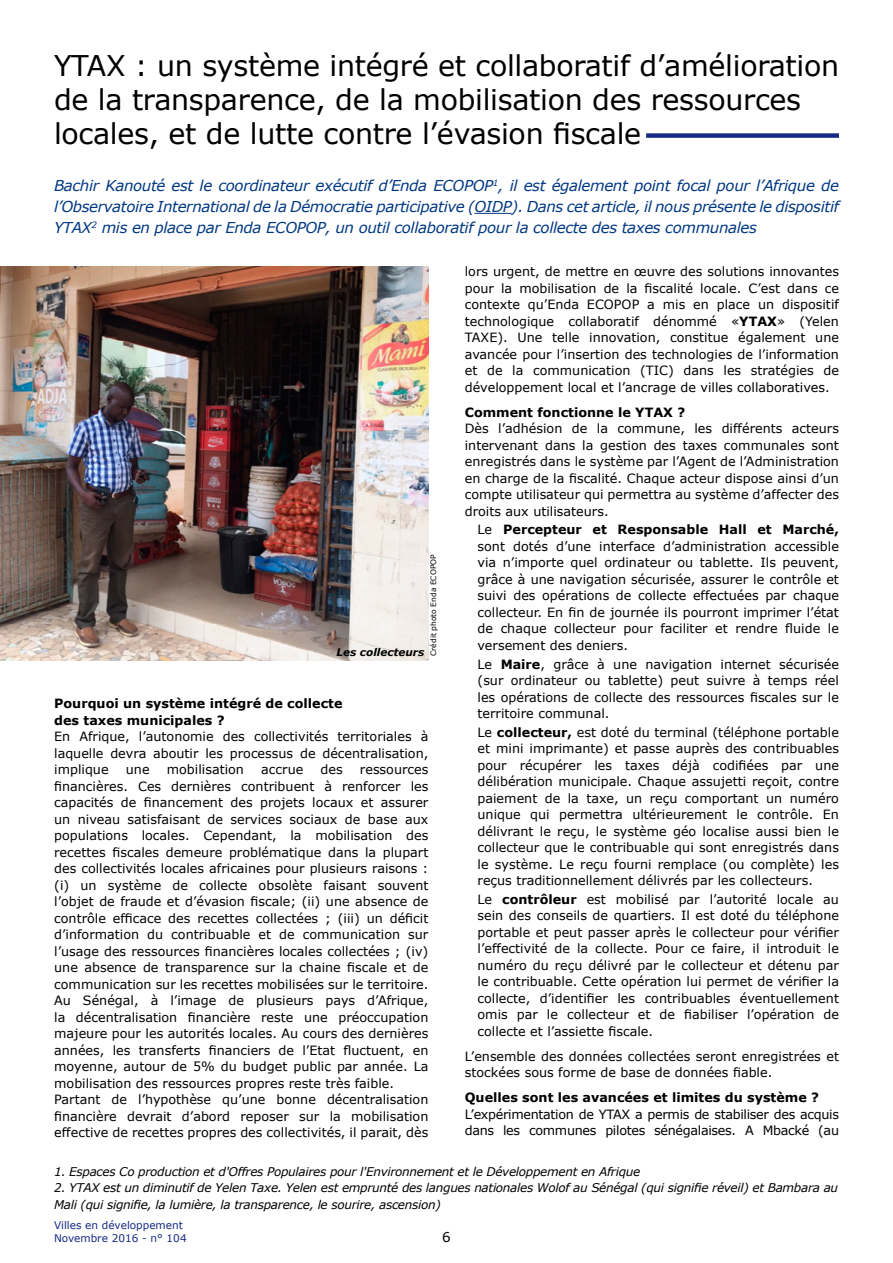
<style>
.page{position:relative;width:893px;height:1263px;background:#fff}
.page>*{position:absolute;margin:0;border:0;box-sizing:border-box;transform-origin:0 0}
.t1{font:28.5px/34.2px "Verdana";letter-spacing:-.01em;color:#000}
.t2{font:italic 15px/21px "Verdana";letter-spacing:-.025em;color:#003882;text-align:justify}
.t3{font:13.5px "Verdana";color:#000}
.t4{font:12.75px/16.5px "Verdana";color:#000;text-align:justify}
.t5{font:700 12.75px/16.5px "Verdana";color:#000}
.t6{font:12.75px/16.5px "Verdana";letter-spacing:-.025em;color:#000}
.t7{font:italic 12px/16.5px "Verdana";letter-spacing:-.025em;color:#000}
.t8{font:10.5px/12.6px "Verdana";color:#162983}
.t9{font:italic 700 10.5px "Verdana";color:#000}
.t10{font:7.5px "Verdana";color:#000}
.s1{font-weight:700}
</style>
<div class="page">
<hr style="left:474px;top:213px;width:38px;height:1px;background:#003882">
<div style="left:646px;top:133px;width:193px;height:5px;background:#162983"></div>
<img style="left:0;top:266px;width:429px;height:394px">
<h1 class="t1" style="left:54px;top:48px;width:787px">YTAX : un système intégré et collaboratif d’amélioration de la transparence, de la mobilisation des ressources locales, et de lutte contre l’évasion fiscale</h1>
<p class="t2" style="left:54px;top:175px;width:786px">Bachir Kanouté est le coordinateur exécutif d’Enda ECOPOP<sup>1</sup>, il est également point focal pour l’Afrique de l’Observatoire International de la Démocratie participative (OIDP). Dans cet article, il nous présente le dispositif YTAX<sup>2</sup> mis en place par Enda ECOPOP, un outil collaboratif pour la collecte des taxes communales</p>
<p class="t4" style="left:465px;top:263px;width:376px">lors urgent, de mettre en œuvre des solutions innovantes pour la mobilisation de la fiscalité locale. C’est dans ce contexte qu’Enda ECOPOP a mis en place un dispositif technologique collaboratif dénommé «<span class="s1">YTAX</span>» (Yelen TAXE). Une telle innovation, constitue également une avancée pour l’insertion des technologies de l’information et de la communication (TIC) dans les stratégies de développement local et l’ancrage de villes collaboratives.</p>
<p class="t5" style="left:465px;top:404px;width:222px">Comment fonctionne le YTAX ?</p>
<p class="t4" style="left:465px;top:420px;width:376px">Dès l’adhésion de la commune, les différents acteurs intervenant dans la gestion des taxes communales sont enregistrés dans le système par l’Agent de l’Administration en charge de la fiscalité. Chaque acteur dispose ainsi d’un compte utilisateur qui permettra au système d’affecter des droits aux utilisateurs.</p>
<p class="t4" style="left:477px;top:521px;width:363px">Le <span class="s1">Percepteur et Responsable Hall et Marché, </span>sont dotés d’une interface d’administration accessible via n’importe quel ordinateur ou tablette. Ils peuvent, grâce à une navigation sécurisée, assurer le contrôle et suivi des opérations de collecte effectuées par chaque collecteur. En fin de journée ils pourront imprimer l’état de chaque collecteur pour faciliter et rendre fluide le versement des deniers.</p>
<p class="t4" style="left:478px;top:655px;width:363px">Le <span class="s1">Maire</span>, grâce à une navigation internet sécurisée (sur ordinateur ou tablette) peut suivre à temps réel les opérations de collecte des ressources fiscales sur le territoire communal.</p>
<p class="t4" style="left:478px;top:724px;width:363px">Le <span class="s1">collecteur,</span> est doté du terminal (téléphone portable et mini imprimante) et passe auprès des contribuables pour récupérer les taxes déjà codifiées par une délibération municipale. Chaque assujetti reçoit, contre paiement de la taxe, un reçu comportant un numéro unique qui permettra ultérieurement le contrôle. En délivrant le reçu, le système géo localise aussi bien le collecteur que le contribuable qui sont enregistrés dans le système. Le reçu fourni remplace (ou complète) les reçus traditionnellement délivrés par les collecteurs.</p>
<p class="t4" style="left:478px;top:891px;width:363px">Le <span class="s1">contrôleur</span> est mobilisé par l’autorité locale au sein des conseils de quartiers. Il est doté du téléphone portable et peut passer après le collecteur pour vérifier l’effectivité de la collecte. Pour ce faire, il introduit le numéro du reçu délivré par le collecteur et détenu par le contribuable. Cette opération lui permet de vérifier la collecte, d’identifier les contribuables éventuellement omis par le collecteur et de fiabiliser l’opération de collecte et l’assiette fiscale.</p>
<p class="t4" style="left:465px;top:1048px;width:376px">L’ensemble des données collectées seront enregistrées et stockées sous forme de base de données fiable.</p>
<p class="t5" style="left:465px;top:1089px;width:356px">Quelles sont les avancées et limites du système ?</p>
<p class="t6" style="left:465px;top:1106px;width:376px">L’expérimentation de YTAX a permis de stabiliser des acquis dans les communes pilotes sénégalaises. A Mbacké (au</p>
<p class="t10" style="left:428px;top:656px;width:103px;rotate:-90deg">Crédit photo Enda ECOPOP</p>
<p class="t9" style="left:336px;top:644px;width:89px">Les collecteurs</p>
<p class="t5" style="left:54px;top:695px;width:290px">Pourquoi un système intégré de collecte des taxes municipales ?</p>
<p class="t4" style="left:54px;top:728px;width:376px">En Afrique, l’autonomie des collectivités territoriales à laquelle devra aboutir les processus de décentralisation, implique</p>
<p class="t4" style="left:126px;top:761px;width:25px">une</p>
<p class="t4" style="left:167px;top:761px;width:79px">mobilisation</p>
<p class="t4" style="left:261px;top:761px;width:44px">accrue</p>
<p class="t4" style="left:321px;top:761px;width:24px">des</p>
<p class="t4" style="left:54px;top:761px;width:376px;text-align:left;text-indent:306px">ressources financières. Ces dernières contribuent à renforcer les capacités de financement des projets locaux et assurer un niveau satisfaisant de services sociaux de base aux populations locales. Cependant, la mobilisation des recettes fiscales demeure problématique dans la plupart des collectivités locales africaines pour plusieurs raisons : (i) un système de collecte obsolète faisant souvent l’objet de fraude et d’évasion fiscale; (ii) une absence de contrôle efficace des recettes collectées ; (iii) un déficit d’information du contribuable et de communication sur l’usage des ressources financières locales collectées ; (iv) une absence de transparence sur la chaine fiscale et de communication sur les recettes mobilisées sur le territoire.<br>Au Sénégal, à l’image de plusieurs pays d’Afrique, la décentralisation financière reste une préoccupation majeure pour les autorités locales. Au cours des dernières années, les transferts financiers de l’Etat fluctuent, en moyenne, autour de 5% du budget public par année. La mobilisation des ressources propres reste très faible.<br>Partant de l’hypothèse qu’une bonne décentralisation financière devrait d’abord reposer sur la mobilisation effective de recettes propres des collectivités, il parait, dès</p>
<p class="t7" style="left:54px;top:1163px;width:588px">1. Espaces Co production et d'Offres Populaires pour l'Environnement et le Développement en Afrique</p>
<p class="t7" style="left:54px;top:1180px;width:786px">2. YTAX est un diminutif de Yelen Taxe. Yelen est emprunté des langues nationales Wolof au Sénégal (qui signifie réveil) et Bambara au<br>Mali (qui signifie, la lumière, la transparence, le sourire, ascension)</p>
<p class="t8" style="left:54px;top:1219px;width:134px">Villes en développement<br>Novembre 2016 - n° 104</p>
<p class="t3" style="left:442px;top:1228px;width:10px">6</p>
</div>
